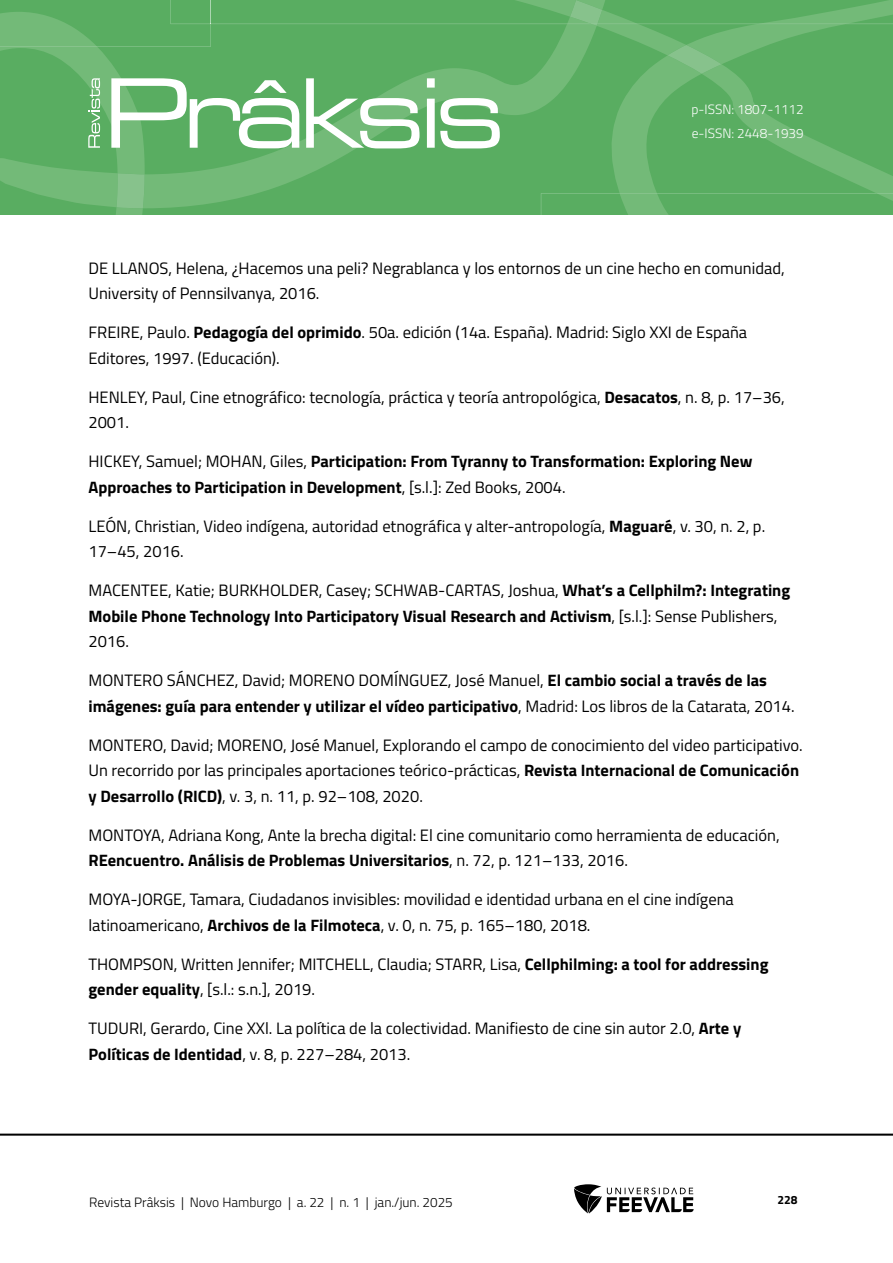
<style>
.page{position:relative;width:893px;height:1263px;background:#fff}
.page>*{position:absolute;margin:0;border:0;box-sizing:border-box;transform-origin:0 0}
.Referências{font:16.5px/25.5px "Titillium Web";color:#000}
.Referências-2{font:700 16.5px/25.5px "Titillium Web";color:#000}
.t1{font:300 13.5px "Titillium Web";color:#000}
.t2{font:300 13.5px/24px "Titillium Web";color:#fff}
.t3{font:700 12px "Titillium Web";color:#000}
.s1{font-weight:700}
.s2{font-weight:400}
</style>
<div class="page">
<hr style="left:0;top:1133px;width:893px;height:3px;background:#000">
<svg style="left:574px;top:1184px;width:120px;height:29px"></svg>
<svg style="left:0;top:0;width:893px;height:215px;background:#65b26c"></svg>
<p class="t2" style="left:691px;top:97px;width:114px">p-ISSN: 1807-1112 e-ISSN: 2448-1939</p>
<p class="Referências" style="left:88px;top:254px;width:698px">DE LLANOS, Helena, ¿Hacemos una peli? Negrablanca y los entornos de un cine hecho en comunidad,<br>University of Pennsilvanya, 2016.</p>
<p class="Referências" style="left:88px;top:319px;width:660px">FREIRE, Paulo. <span class="s1">Pedagogía del oprimido</span>. 50a. edición (14a. España). Madrid: Siglo XXI de España<br>Editores, 1997. (Educación).</p>
<p class="Referências" style="left:88px;top:383px;width:698px">HENLEY, Paul, Cine etnográfico: tecnología, práctica y teoría antropológica, <span class="s1">Desacatos</span>, n. 8, p. 17–36,<br>2001.</p>
<p class="Referências-2" style="left:88px;top:448px;width:665px"><span class="s2">HICKEY, Samuel; MOHAN, Giles,</span> Participation: From Tyranny to Transformation: Exploring New<br>Approaches to Participation in Development<span class="s2">, [s.l.]: Zed Books, 2004.</span></p>
<p class="Referências" style="left:88px;top:512px;width:678px">LEÓN, Christian, Video indígena, autoridad etnográfica y alter-antropología, <span class="s1">Maguaré</span>, v. 30, n. 2, p.<br>17–45, 2016.</p>
<p class="Referências-2" style="left:88px;top:577px;width:703px"><span class="s2">MACENTEE, Katie; BURKHOLDER, Casey; SCHWAB-CARTAS, Joshua,</span> What’s a Cellphilm?: Integrating<br>Mobile Phone Technology Into Participatory Visual Research and Activism<span class="s2">, [s.l.]: Sense Publishers,<br>2016.</span></p>
<p class="Referências" style="left:88px;top:667px;width:708px">MONTERO SÁNCHEZ, David; MORENO DOMÍNGUEZ, José Manuel, <span class="s1">El cambio social a través de las imágenes: guía para entender y utilizar el vídeo participativo</span>, Madrid: Los libros de la Catarata, 2014.</p>
<p class="Referências" style="left:88px;top:731px;width:716px">MONTERO, David; MORENO, José Manuel, Explorando el campo de conocimiento del video participativo.<br>Un recorrido por las principales aportaciones teórico-prácticas, <span class="s1">Revista Internacional de Comunicación y Desarrollo (RICD)</span>, v. 3, n. 11, p. 92–108, 2020.</p>
<p class="Referências" style="left:88px;top:821px;width:693px">MONTOYA, Adriana Kong, Ante la brecha digital: El cine comunitario como herramienta de educación,<br><span class="s1">REencuentro. Análisis de Problemas Universitarios</span>, n. 72, p. 121–133, 2016.</p>
<p class="Referências" style="left:88px;top:886px;width:647px">MOYA-JORGE, Tamara, Ciudadanos invisibles: movilidad e identidad urbana en el cine indígena latinoamericano, <span class="s1">Archivos de la Filmoteca</span>, v. 0, n. 75, p. 165–180, 2018.</p>
<p class="Referências" style="left:88px;top:950px;width:681px">THOMPSON, Written Jennifer; MITCHELL, Claudia; STARR, Lisa, <span class="s1">Cellphilming: a tool for addressing gender equality</span>, [s.l.: s.n.], 2019.</p>
<p class="Referências" style="left:88px;top:1015px;width:654px">TUDURI, Gerardo, Cine XXl. La política de la colectividad. Manifiesto de cine sin autor 2.0, <span class="s1">Arte y<br>Políticas de Identidad</span>, v. 8, p. 227–284, 2013.</p>
<p class="t1" style="left:89px;top:1192px;width:365px">Revista Prâksis | Novo Hamburgo | a. 22 | n. 1 | jan./jun. 2025</p>
<p class="t3" style="left:777px;top:1190px;width:22px">228</p>
</div>
